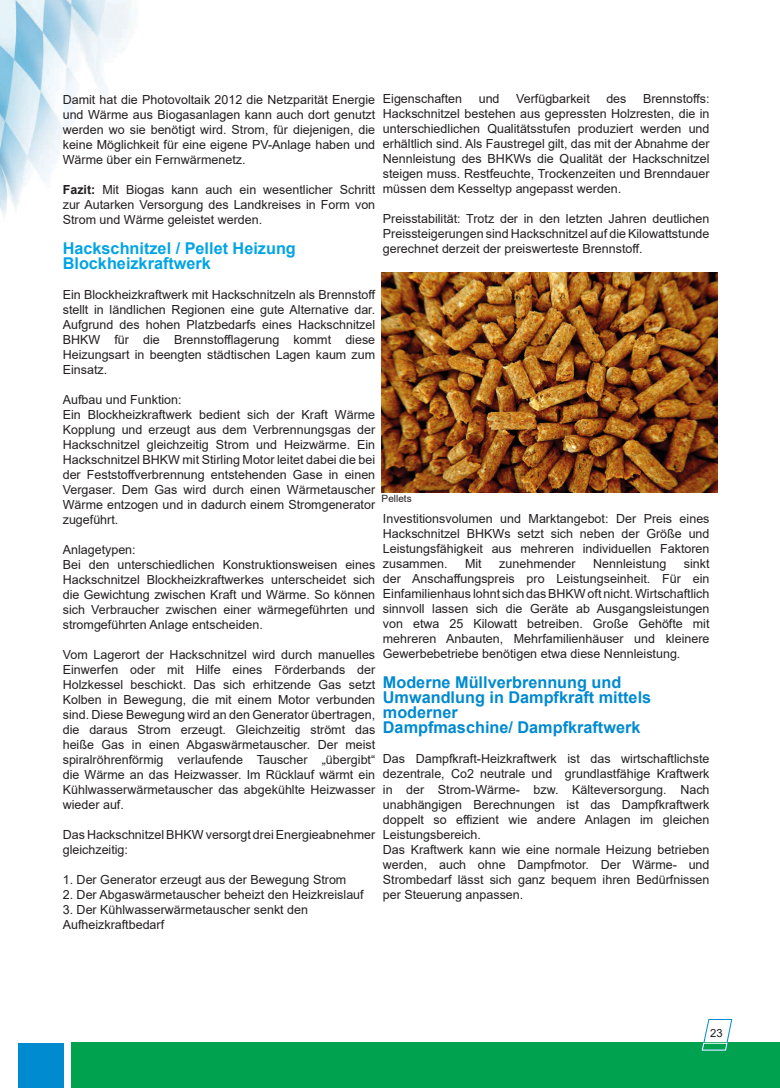
<style>
.page{position:relative;width:780px;height:1088px;background:#fff}
.page>*{position:absolute;margin:0;border:0;box-sizing:border-box;transform-origin:0 0}
.t1{font:700 16.25px/15px "Arial";color:#008ad0}
.t2{font:700 16.25px/15px "Arial";color:#00a4e4}
.t3{font:12.5px/15px "Arial";color:#231f20;text-align:justify}
.t4{font:11.25px "Arial";color:#231f20}
.t5{font:10px "Arial";color:#231f20}
.s1{font-weight:700}
</style>
<div class="page">
<img style="left:0;top:0;width:132px;height:217px">
<div style="left:71px;top:1043px;width:709px;height:45px;background:#00a250"></div>
<div style="left:18px;top:1043px;width:45px;height:45px;background:#008ad0"></div>
<svg style="left:701px;top:1019px;width:31px;height:32px"></svg>
<img style="left:381px;top:272px;width:336px;height:220px">
<p class="t3" style="left:383px;top:91px;width:328px;text-indent:260px">Brennstoffs:<br>Hackschnitzel bestehen aus gepressten Holzresten, die in unterschiedlichen Qualitätsstufen produziert werden und erhältlich sind. Als Faustregel gilt, das mit der Abnahme der Nennleistung des BHKWs die Qualität der Hackschnitzel steigen muss. Restfeuchte, Trockenzeiten und Brenndauer müssen dem Kesseltyp angepasst werden.</p>
<p class="t3" style="left:383px;top:211px;width:328px">Preisstabilität: Trotz der in den letzten Jahren deutlichen Preissteigerungen sind Hackschnitzel auf die Kilowattstunde gerechnet derzeit der preiswerteste Brennstoff.</p>
<p class="t3" style="left:383px;top:91px;width:81px">Eigenschaften</p>
<p class="t3" style="left:478px;top:91px;width:22px">und</p>
<p class="t3" style="left:516px;top:91px;width:75px">Verfügbarkeit</p>
<p class="t3" style="left:606px;top:91px;width:22px">des</p>
<p class="t3" style="left:63px;top:92px;width:314px">Damit hat die Photovoltaik 2012 die Netzparität Energie und Wärme aus Biogasanlagen kann auch dort genutzt werden wo sie benötigt wird. Strom, für diejenigen, die keine Möglichkeit für eine eigene PV-Anlage haben und Wärme über ein Fernwärmenetz.</p>
<p class="t3" style="left:63px;top:182px;width:314px"><span class="s1">Fazit:</span> Mit Biogas kann auch ein wesentlicher Schritt zur Autarken Versorgung des Landkreises in Form von Strom und Wärme geleistet werden.</p>
<h1 class="t2" style="left:63px;top:241px;width:234px">Hackschnitzel / Pellet Heizung<br>Blockheizkraftwerk</h1>
<p class="t3" style="left:63px;top:287px;width:314px">Ein Blockheizkraftwerk mit Hackschnitzeln als Brennstoff stellt in ländlichen Regionen eine gute Alternative dar.<br>Aufgrund des hohen Platzbedarfs eines Hackschnitzel BHKW für die Brennstofflagerung kommt diese Heizungsart in beengten städtischen Lagen kaum zum Einsatz.</p>
<p class="t3" style="left:63px;top:392px;width:314px;text-align:left">Aufbau und Funktion:<br>Ein Blockheizkraftwerk bedient sich der Kraft Wärme Kopplung und erzeugt aus dem Verbrennungsgas der Hackschnitzel gleichzeitig Strom und Heizwärme. Ein Hackschnitzel BHKW mit Stirling Motor leitet dabei die bei der Feststoffverbrennung entstehenden Gase in einen Vergaser. Dem Gas wird durch einen Wärmetauscher Wärme entzogen und in dadurch einem Stromgenerator zugeführt.</p>
<p class="t3" style="left:63px;top:542px;width:314px;text-align:left">Anlagetypen:<br>Bei den unterschiedlichen Konstruktionsweisen eines Hackschnitzel Blockheizkraftwerkes unterscheidet sich die Gewichtung zwischen Kraft und Wärme. So können sich Verbraucher zwischen einer wärmegeführten und stromgeführten Anlage entscheiden.</p>
<p class="t3" style="left:63px;top:647px;width:314px">Vom Lagerort der Hackschnitzel wird durch manuelles Einwerfen oder mit Hilfe eines Förderbands der Holzkessel beschickt. Das sich erhitzende Gas setzt Kolben in Bewegung, die mit einem Motor verbunden sind. Diese Bewegung wird an den Generator übertragen, die daraus Strom erzeugt. Gleichzeitig strömt das heiße Gas in einen Abgaswärmetauscher. Der meist spiralröhrenförmig verlaufende Tauscher „übergibt“ die Wärme an das Heizwasser. Im Rücklauf wärmt ein Kühlwasserwärmetauscher das abgekühlte Heizwasser wieder auf.</p>
<p class="t3" style="left:63px;top:827px;width:314px">Das Hackschnitzel BHKW versorgt drei Energieabnehmer gleichzeitig:</p>
<p class="t3" style="left:63px;top:872px;width:285px">1. Der Generator erzeugt aus der Bewegung Strom</p>
<p class="t3" style="left:63px;top:887px;width:302px">2. Der Abgaswärmetauscher beheizt den Heizkreislauf</p>
<p class="t3" style="left:63px;top:902px;width:247px">3. Der Kühlwasserwärmetauscher senkt den<br>Aufheizkraftbedarf</p>
<p class="t5" style="left:381px;top:492px;width:32px">Pellets</p>
<p class="t3" style="left:383px;top:511px;width:328px">Investitionsvolumen und Marktangebot: Der Preis eines Hackschnitzel BHKWs setzt sich neben der Größe und Leistungsfähigkeit aus mehreren individuellen Faktoren zusammen.</p>
<p class="t3" style="left:383px;top:556px;width:328px;text-indent:301px">sinkt der Anschaffungspreis pro Leistungseinheit. Für ein Einfamilienhaus lohnt sich das BHKW oft nicht. Wirtschaftlich sinnvoll lassen sich die Geräte ab Ausgangsleistungen von etwa 25 Kilowatt betreiben. Große Gehöfte mit mehreren Anbauten, Mehrfamilienhäuser und kleinere Gewerbebetriebe benötigen etwa diese Nennleistung.</p>
<h1 class="t1" style="left:383px;top:675px;width:270px">Moderne Müllverbrennung und<br>Umwandlung in Dampfkraft mittels moderner<br>Dampfmaschine/ Dampfkraftwerk</h1>
<p class="t3" style="left:383px;top:751px;width:328px;text-align:left">Das Dampfkraft-Heizkraftwerk ist das wirtschaftlichste dezentrale, Co2 neutrale und grundlastfähige Kraftwerk in der Strom-Wärme- bzw. Kälteversorgung. Nach unabhängigen Berechnungen ist das Dampfkraftwerk doppelt so effizient wie andere Anlagen im gleichen Leistungsbereich.<br>Das Kraftwerk kann wie eine normale Heizung betrieben werden, auch ohne Dampfmotor. Der Wärme- und Strombedarf lässt sich ganz bequem ihren Bedürfnissen per Steuerung anpassen.</p>
<p class="t3" style="left:465px;top:556px;width:18px">Mit</p>
<p class="t3" style="left:499px;top:556px;width:78px">zunehmender</p>
<p class="t3" style="left:593px;top:556px;width:74px">Nennleistung</p>
<p class="t4" style="left:710px;top:1025px;width:14px">23</p>
</div>
